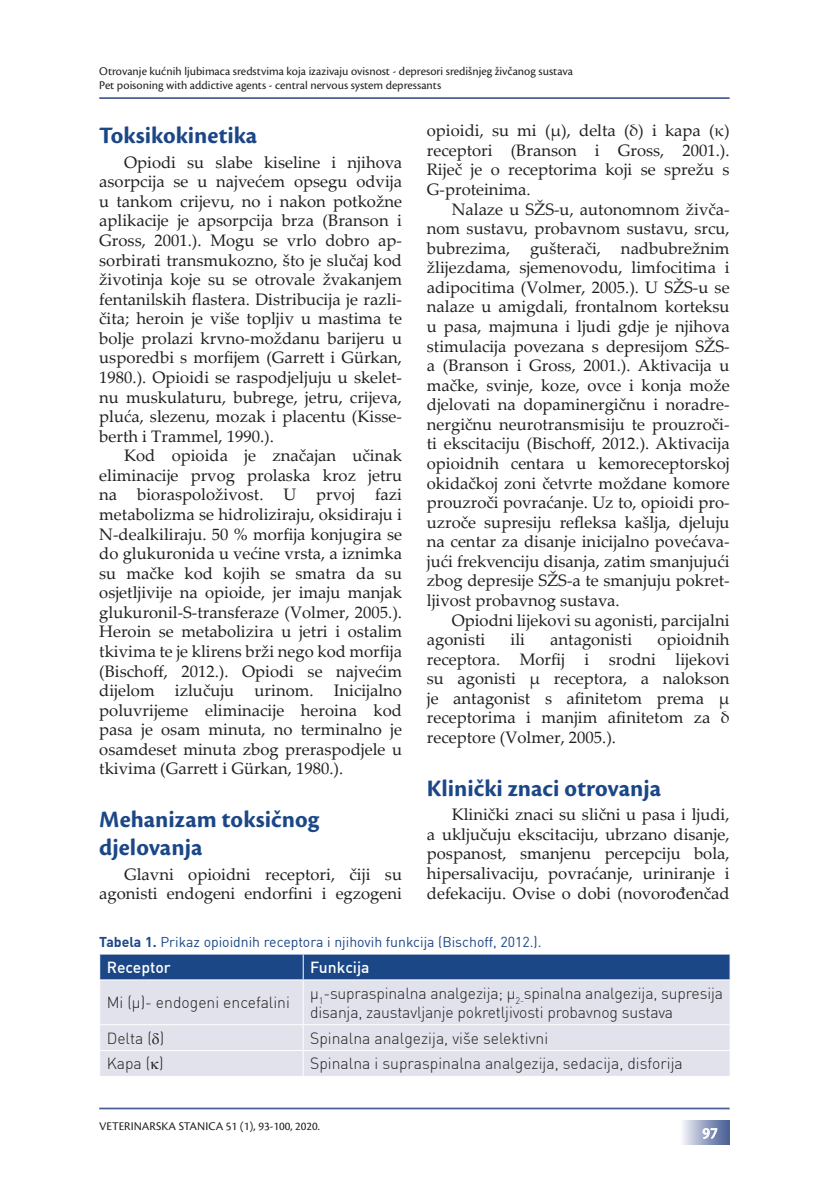
<style>
.page{position:relative;width:819px;height:1191px;background:#fff}
.page>*{position:absolute;margin:0;border:0;box-sizing:border-box;transform-origin:0 0}
.PODNASLOV{font:700 24.5px/28px "Cronos Pro";color:#1c4787}
.TEKST{font:16.62px/19.6px "Palatino Linotype";color:#231f20;text-align:justify}
.tekst_tablice{font:15.75px/18.9px "DIN Lt";letter-spacing:-.01em;color:#231f20}
.tekst_tablice-2{font:700 15.75px "DINLT";color:#fff}
.t1{font:15.75px "Cronos Pro";color:#fff}
.potpis_pod_tablicu{font:14px "DIN";color:#1c4787}
.t2{font:12.25px/14.7px "Cronos Pro";color:#231f20}
.s1{font-weight:700}
</style>
<div class="page">
<hr style="left:99px;top:1107px;width:630px;height:2px;background:#4b6096">
<hr style="left:99px;top:97px;width:630px;height:2px;background:#4b6096">
<div style="left:680px;top:1120px;width:49px;height:25px;background:linear-gradient(to right,#f7f7fa,#435991)"></div>
<svg style="left:702px;top:1127px;width:15px;height:12px"></svg>
<div style="left:100px;top:980px;width:629px;height:96px;background:#e1e2ec"></div>
<div style="left:99px;top:954px;width:631px;height:25px;background:#1c4787"></div>
<hr style="left:303px;top:980px;width:1px;height:44px;background:#fff">
<hr style="left:99px;top:1024px;width:204px;height:1px;background:#fff">
<hr style="left:303px;top:1024px;width:427px;height:1px;background:#fff">
<hr style="left:99px;top:1050px;width:204px;height:1px;background:#fff">
<hr style="left:303px;top:1050px;width:427px;height:1px;background:#fff">
<svg style="left:303px;top:1025px;width:1px;height:51px"></svg>
<svg style="left:729px;top:1025px;width:1px;height:51px"></svg>
<svg style="left:152px;top:1032px;width:7px;height:11px"></svg>
<svg style="left:150px;top:1062px;width:9px;height:7px"></svg>
<p class="t2" style="left:99px;top:63px;width:475px">Otrovanje kućnih ljubimaca sredstvima koja izazivaju ovisnost - depresori središnjeg živčanog sustava<br>Pet poisoning with addictive agents - central nervous system depressants</p>
<p class="TEKST" style="left:427px;top:120px;width:304px">opioidi, su mi (µ), delta (δ) i kapa (κ) receptori (Branson i Gross, 2001.).<br>Riječ je o receptorima koji se sprežu s G-proteinima.</p>
<p class="TEKST" style="left:427px;top:198px;width:304px;text-indent:25px">Nalaze u SŽS-u, autonomnom živča&shy;nom sustavu, probavnom sustavu, srcu, bubrezima, gušterači, nadbubrežnim žlijezdama, sjemenovodu, limfocitima i adipocitima (Volmer, 2005.). U SŽS-u se nalaze u amigdali, frontalnom korteksu u pasa, majmuna i ljudi gdje je njihova stimulacija povezana s depresijom SŽS&shy;a (Branson i Gross, 2001.). Aktivacija u mačke, svinje, koze, ovce i konja može djelovati na dopaminergičnu i noradre&shy;nergičnu neurotransmisiju te prouzroči&shy;ti ekscitaciju (Bischoff, 2012.). Aktivacija opioidnih centara u kemoreceptorskoj okidačkoj zoni četvrte moždane komore prouzroči povraćanje. Uz to, opioidi pro&shy;uzroče supresiju refleksa kašlja, djeluju na centar za disanje inicijalno povećava&shy;jući frekvenciju disanja, zatim smanjujući zbog depresije SŽS-a te smanjuju pokret&shy;ljivost probavnog sustava.</p>
<p class="TEKST" style="left:427px;top:609px;width:304px;text-indent:25px">Opiodni lijekovi su agonisti, parcijalni agonisti</p>
<p class="PODNASLOV" style="left:99px;top:122px;width:159px">Toksikokinetika</p>
<p class="TEKST" style="left:99px;top:152px;width:304px;text-indent:25px">Opiodi su slabe kiseline i njihova asorpcija se u najvećem opsegu odvija u tankom crijevu, no i nakon potkožne aplikacije je apsorpcija brza (Branson i Gross, 2001.). Mogu se vrlo dobro ap&shy;sorbirati transmukozno, što je slučaj kod životinja koje su se otrovale žvakanjem fentanilskih flastera. Distribucija je razli&shy;čita; heroin je više topljiv u mastima te bolje prolazi krvno-moždanu barijeru u usporedbi s morfijem (Garrett i Gürkan, 1980.). Opioidi se raspodjeljuju u skelet&shy;nu muskulaturu, bubrege, jetru, crijeva, pluća, slezenu, mozak i placentu (Kisse&shy;berth i Trammel, 1990.).</p>
<p class="TEKST" style="left:99px;top:445px;width:304px;text-indent:25px">Kod opioida je značajan učinak eliminacije prvog prolaska kroz jetru na bioraspoloživost. U prvoj fazi metabolizma se hidroliziraju, oksidiraju i N-dealkiliraju. 50 % morfija konjugira se do glukuronida u većine vrsta, a iznimka su mačke kod kojih se smatra da su osjetljivije na opioide, jer imaju manjak glukuronil-S-transferaze (Volmer, 2005.).<br>Heroin se metabolizira u jetri i ostalim tkivima te je klirens brži nego kod morfija (Bischoff, 2012.). Opiodi se najvećim dijelom izlučuju urinom. Inicijalno poluvrijeme eliminacije heroina kod pasa je osam minuta, no terminalno je osamdeset minuta zbog preraspodjele u tkivima (Garrett i Gürkan, 1980.).</p>
<p class="PODNASLOV" style="left:99px;top:806px;width:221px">Mehanizam toksičnog djelovanja</p>
<p class="TEKST" style="left:99px;top:863px;width:304px;text-align:right">Glavni opioidni receptori, čiji su agonisti endogeni endorfini i egzogeni</p>
<p class="TEKST" style="left:427px;top:629px;width:304px;text-indent:230px">opioidnih receptora. Morfij i srodni lijekovi su agonisti µ receptora, a nalokson je antagonist s afinitetom prema µ receptorima i manjim afinitetom za δ receptore (Volmer, 2005.).</p>
<p class="PODNASLOV" style="left:427px;top:774px;width:236px">Klinički znaci otrovanja</p>
<p class="TEKST" style="left:427px;top:804px;width:304px;text-indent:25px">Klinički znaci su slični u pasa i ljudi, a uključuju ekscitaciju, ubrzano disanje, pospanost, smanjenu percepciju bola, hipersalivaciju, povraćanje, uriniranje i defekaciju. Ovise o dobi (novorođenčad</p>
<p class="potpis_pod_tablicu" style="left:99px;top:932px;width:444px"><span class="s1">Tabela 1.</span> Prikaz opioidnih receptora i njihovih funkcija (Bischoff, 2012.).</p>
<p class="tekst_tablice-2" style="left:107px;top:956px;width:66px">Receptor</p>
<p class="tekst_tablice-2" style="left:310px;top:956px;width:61px">Funkcija</p>
<p class="tekst_tablice" style="left:107px;top:992px;width:185px">Mi (µ)- endogeni encefalini</p>
<p class="tekst_tablice" style="left:310px;top:983px;width:414px">µ<sub>1</sub>-supraspinalna analgezija; µ<sub>2-</sub>spinalna analgezija, supresija disanja, zaustavljanje pokretljivosti probavnog sustava</p>
<p class="tekst_tablice" style="left:107px;top:1028px;width:59px">Delta ( )</p>
<p class="tekst_tablice" style="left:310px;top:1028px;width:239px">Spinalna analgezija, više selektivni</p>
<p class="tekst_tablice" style="left:107px;top:1053px;width:58px">Kapa ( )</p>
<p class="tekst_tablice" style="left:310px;top:1053px;width:374px">Spinalna i supraspinalna analgezija, sedacija, disforija</p>
<p class="TEKST" style="left:510px;top:629px;width:16px">ili</p>
<p class="TEKST" style="left:550px;top:629px;width:83px">antagonisti</p>
<p class="t2" style="left:99px;top:1118px;width:222px">VETERINARSKA STANICA 51 (1), 93-100, 2020.</p>
<p class="t1" style="left:702px;top:1124px;width:16px">97</p>
</div>
